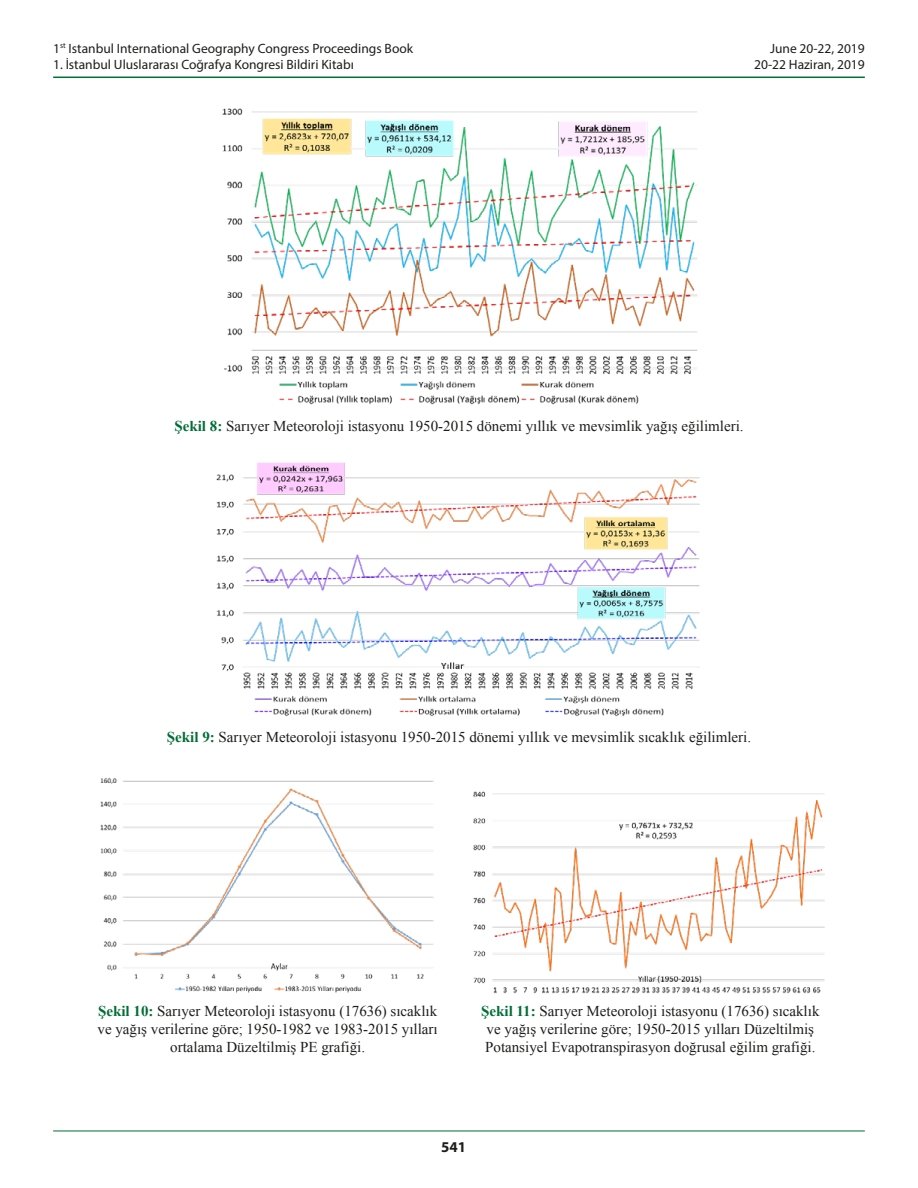
<style>
.page{position:relative;width:918px;height:1188px;background:#fff}
.page>*{position:absolute;margin:0;border:0;box-sizing:border-box;transform-origin:0 0}
.t1{font:15px/18px "Times New Roman";color:#1d1d1b;text-align:center}
.t2{font:700 15px "Myriad Pro";color:#1d1d1b}
.t3{font:13.5px/16.2px "Myriad Pro";color:#1d1d1b;text-align:right}
.s1{font-weight:700;color:#006e35}
</style>
<div class="page">
<hr style="left:53px;top:77px;width:812px;height:1px;background:#006e35">
<hr style="left:53px;top:1131px;width:812px;height:1px;background:#006e35">
<img style="left:222px;top:108px;width:476px;height:297px">
<img style="left:216px;top:462px;width:484px;height:255px">
<img style="left:100px;top:777px;width:334px;height:216px">
<img style="left:473px;top:791px;width:352px;height:203px">
<p class="t3" style="left:53px;top:40px;width:362px">1<sup>st</sup> Istanbul International Geography Congress Proceedings Book</p>
<p class="t3" style="left:53px;top:56px;width:302px">1. İstanbul Uluslararası Coğrafya Kongresi Bildiri Kitabı</p>
<p class="t3" style="left:754px;top:40px;width:112px">June 20-22, 2019<br>20-22 Haziran, 2019</p>
<p class="t1" style="left:174px;top:417px;width:571px"><span class="s1">Şekil 8:</span> Sarıyer Meteoroloji istasyonu 1950-2015 dönemi yıllık ve mevsimlik yağış eğilimleri.</p>
<p class="t1" style="left:167px;top:728px;width:586px"><span class="s1">Şekil 9:</span> Sarıyer Meteoroloji istasyonu 1950-2015 dönemi yıllık ve mevsimlik sıcaklık eğilimleri.</p>
<p class="t1" style="left:98px;top:1002px;width:342px"><span class="s1">Şekil 10:</span> Sarıyer Meteoroloji istasyonu (17636) sıcaklık ve yağış verilerine göre; 1950-1982 ve 1983-2015 yılları ortalama Düzeltilmiş PE grafiği.</p>
<p class="t1" style="left:481px;top:1002px;width:340px;text-align:left"><span class="s1">Şekil 11:</span> Sarıyer Meteoroloji istasyonu (17636) sıcaklık ve yağış verilerine göre; 1950-2015 yılları Düzeltilmiş<br>Potansiyel Evapotranspirasyon doğrusal eğilim grafiği.</p>
<p class="t2" style="left:441px;top:1139px;width:26px">541</p>
</div>
